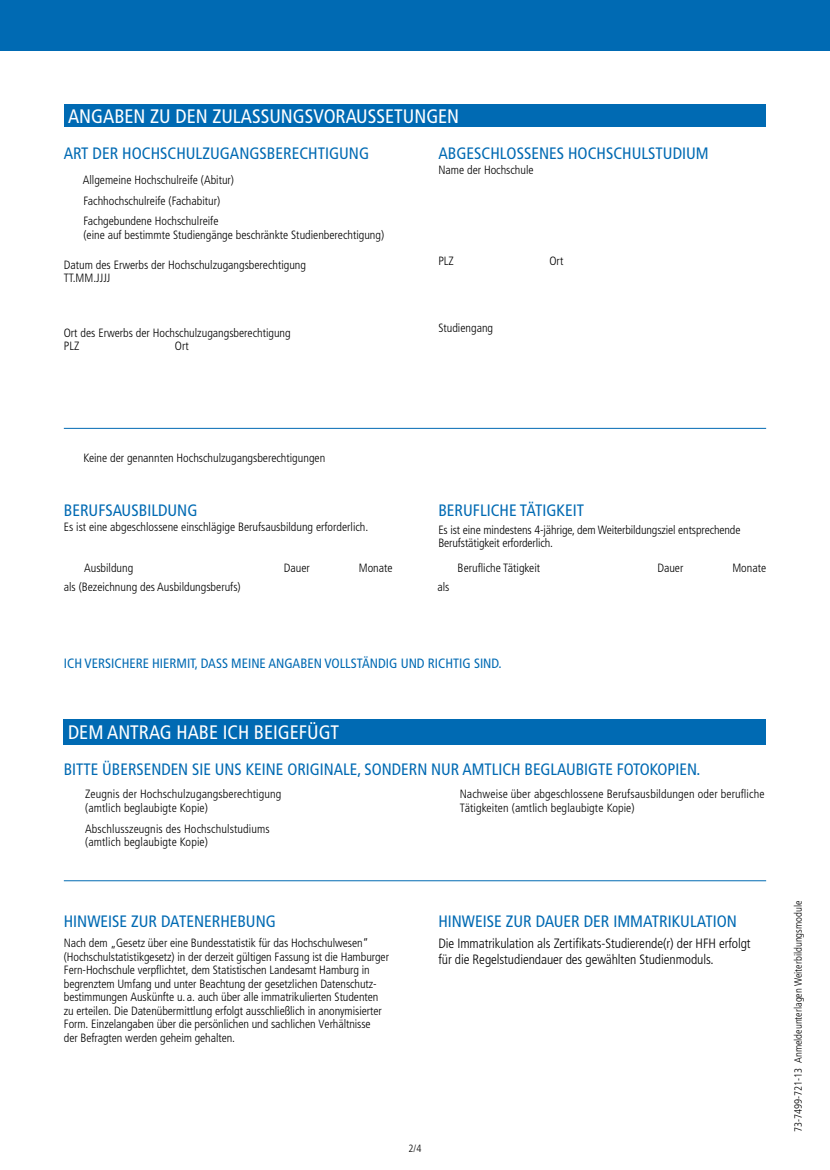
<style>
.page{position:relative;width:830px;height:1170px;background:#fff}
.page>*{position:absolute;margin:0;border:0;box-sizing:border-box;transform-origin:0 0}
.t1{font:condensed 19.5px "Frutiger LT Std";color:#fff}
.t2{font:condensed 16.5px "Frutiger LT Std";color:#006ab3}
.t3{font:300 condensed 13.5px/16.5px "Frutiger LT Std";letter-spacing:-.005em;color:#000}
.t4{font:condensed 13.5px "Frutiger LT Std";color:#006ab3}
.t5{font:300 condensed 12px/13.5px "Frutiger LT Std";color:#000}
.t6{font:300 condensed 10.5px "Frutiger LT Std";color:#000}
</style>
<div class="page">
<div style="left:0;top:0;width:829px;height:51px;background:#006ab3"></div>
<div style="left:64px;top:104px;width:701px;height:23px;background:#006ab3"></div>
<div style="left:64px;top:719px;width:701px;height:25px;background:#006ab3"></div>
<hr style="left:64px;top:428px;width:701px;height:1px;background:#006ab3">
<hr style="left:64px;top:880px;width:701px;height:1px;background:#006ab3">
<h1 class="t1" style="left:68px;top:105px;width:392px">ANGABEN ZU DEN ZULASSUNGSVORAUSSETUNGEN</h1>
<h2 class="t2" style="left:64px;top:143px;width:307px">ART DER HOCHSCHULZUGANGSBERECHTIGUNG</h2>
<p class="t5" style="left:83px;top:169px;width:153px;line-height:20.7px">Allgemeine Hochschulreife (Abitur)<br>Fachhochschulreife (Fachabitur)<br>Fachgebundene Hochschulreife</p>
<p class="t5" style="left:83px;top:228px;width:302px">(eine auf bestimmte Studiengänge beschränkte Studienberechtigung)</p>
<p class="t5" style="left:64px;top:258px;width:244px">Datum des Erwerbs der Hochschulzugangsberechtigung<br>TT.MM.JJJJ</p>
<p class="t5" style="left:64px;top:326px;width:228px">Ort des Erwerbs der Hochschulzugangsberechtigung<br>PLZ</p>
<p class="t5" style="left:175px;top:339px;width:15px">Ort</p>
<h2 class="t2" style="left:438px;top:143px;width:272px">ABGESCHLOSSENES HOCHSCHULSTUDIUM</h2>
<p class="t5" style="left:438px;top:163px;width:97px">Name der Hochschule</p>
<p class="t5" style="left:438px;top:255px;width:17px">PLZ</p>
<p class="t5" style="left:549px;top:255px;width:15px">Ort</p>
<p class="t5" style="left:438px;top:321px;width:56px">Studiengang</p>
<p class="t5" style="left:83px;top:451px;width:243px">Keine der genannten Hochschulzugangsberechtigungen</p>
<h2 class="t2" style="left:64px;top:500px;width:135px">BERUFSAUSBILDUNG</h2>
<p class="t5" style="left:64px;top:520px;width:306px">Es ist eine abgeschlossene einschlägige Berufsausbildung erforderlich.</p>
<p class="t5" style="left:84px;top:560px;width:51px">Ausbildung</p>
<p class="t5" style="left:284px;top:560px;width:28px">Dauer</p>
<p class="t5" style="left:358px;top:560px;width:35px">Monate</p>
<p class="t5" style="left:64px;top:580px;width:178px">als (Bezeichnung des Ausbildungsberufs)</p>
<h2 class="t2" style="left:438px;top:500px;width:147px">BERUFLICHE TÄTIGKEIT</h2>
<p class="t5" style="left:438px;top:523px;width:303px">Es ist eine mindestens 4-jährige, dem Weiterbildungsziel entsprechende<br>Berufstätigkeit erforderlich.</p>
<p class="t5" style="left:437px;top:580px;width:13px">als</p>
<p class="t5" style="left:457px;top:560px;width:84px">Berufliche Tätigkeit</p>
<p class="t5" style="left:657px;top:560px;width:28px">Dauer</p>
<p class="t5" style="left:732px;top:560px;width:35px">Monate</p>
<p class="t4" style="left:64px;top:655px;width:439px">ICH VERSICHERE HIERMIT, DASS MEINE ANGABEN VOLLSTÄNDIG UND RICHTIG SIND.</p>
<h1 class="t1" style="left:68px;top:720px;width:272px">DEM ANTRAG HABE ICH BEIGEFÜGT</h1>
<h2 class="t2" style="left:64px;top:760px;width:637px">BITTE ÜBERSENDEN SIE UNS KEINE ORIGINALE, SONDERN NUR AMTLICH BEGLAUBIGTE FOTOKOPIEN.</h2>
<p class="t5" style="left:85px;top:787px;width:198px">Zeugnis der Hochschulzugangsberechtigung (amtlich beglaubigte Kopie)</p>
<p class="t5" style="left:85px;top:821px;width:186px">Abschlusszeugnis des Hochschulstudiums (amtlich beglaubigte Kopie)</p>
<h2 class="t2" style="left:64px;top:911px;width:213px">HINWEISE ZUR DATENERHEBUNG</h2>
<p class="t5" style="left:64px;top:936px;width:326px">Nach dem „Gesetz über eine Bundesstatistik für das Hochschulwesen“ (Hochschulstatistikgesetz) in der derzeit gültigen Fassung ist die Hamburger Fern-Hochschule verpflichtet, dem Statistischen Landesamt Hamburg in begrenztem Umfang und unter Beachtung der gesetzlichen Datenschutz&shy;bestimmungen Auskünfte u. a. auch über alle immatrikulierten Studenten zu erteilen. Die Datenübermittlung erfolgt ausschließlich in anonymisierter Form. Einzelangaben über die persönlichen und sachlichen Verhältnisse<br>der Befragten werden geheim gehalten.</p>
<p class="t5" style="left:459px;top:787px;width:306px">Nachweise über abgeschlossene Berufsausbildungen oder berufliche<br>Tätigkeiten (amtlich beglaubigte Kopie)</p>
<h2 class="t2" style="left:438px;top:911px;width:300px">HINWEISE ZUR DAUER DER IMMATRIKULATION</h2>
<p class="t3" style="left:438px;top:935px;width:313px">Die Immatrikulation als Zertifikats-Studierende(r) der HFH erfolgt für die Regelstudiendauer des gewählten Studienmoduls.</p>
<p class="t6" style="left:408px;top:1142px;width:14px">2/4</p>
<p class="t6" style="left:791px;top:1132px;width:233px;rotate:-90deg">73-7499-721-13 Anmeldeunterlagen Weiterbildungsmodule</p>
</div>
